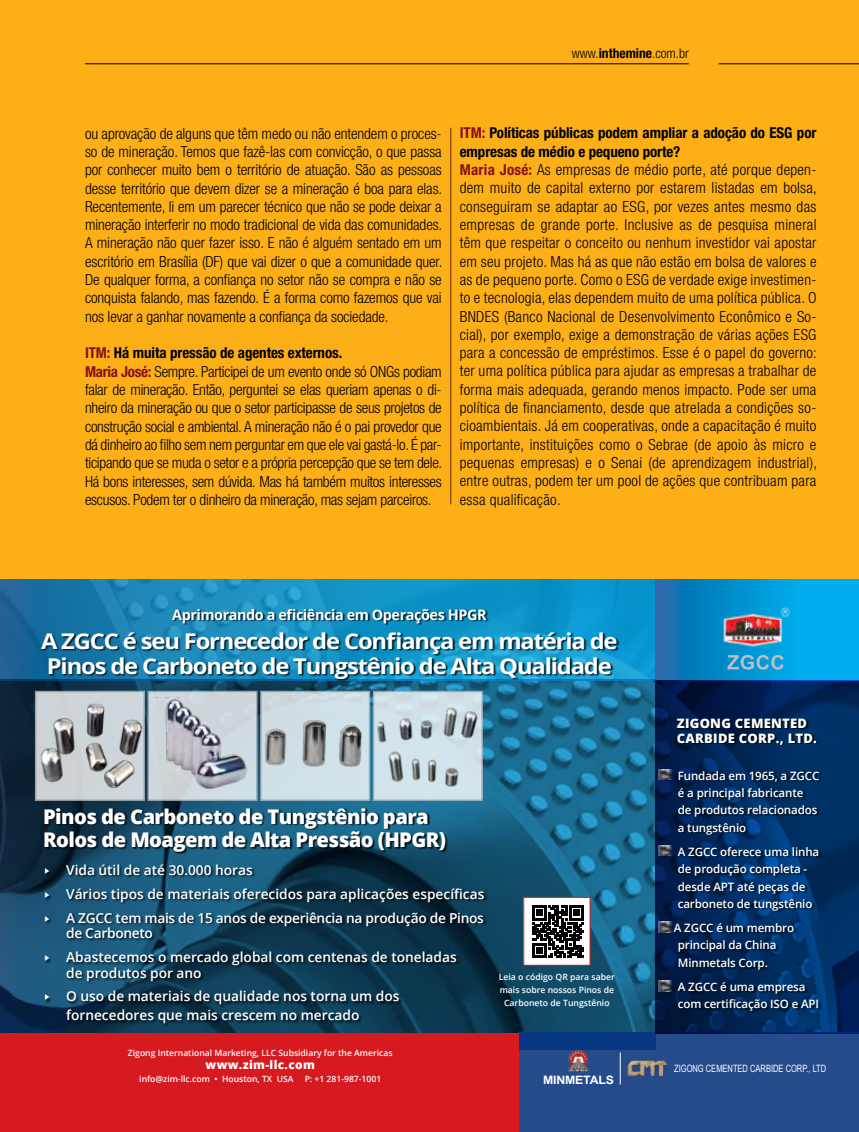
<style>
.page{position:relative;width:859px;height:1132px;background:#fff}
.page>*{position:absolute;margin:0;border:0;box-sizing:border-box;transform-origin:0 0}
.t1{font:700 21.6px/24.6px "Open Sans";letter-spacing:-.05em;color:#fff;scale:1.1 1}
.t2{font:800 20.25px/23.1px "Open Sans";letter-spacing:-.03em;color:#fff}
.txt_persona{font:300 condensed 15.3px/18.3px "Helvetica Neue LT Pro";letter-spacing:-.005em;color:#000;text-align:justify}
.Question_Persona{font:700 condensed 15px/18.3px "Helvetica Neue LT Pro";letter-spacing:-.005em;color:#000}
.t3{font:700 14.4px "Open Sans";letter-spacing:-.03em;color:#fff}
.t4{font:600 13.65px/23.5px "Open Sans";color:#fff}
.t5{font:300 condensed 13.5px "Helvetica Neue LT Pro";color:#000}
.t6{font:800 13.05px/14.4px "Open Sans";letter-spacing:.02em;color:#fff}
.t7{font:800 11.85px "Open Sans";letter-spacing:.03em;color:#fff}
.t8{font:600 11.55px/17.2px "Open Sans";letter-spacing:-.01em;color:#fff}
.t9{font:700 11.55px "Arial";letter-spacing:-.01em;color:#fff;scale:1.06 1}
.t10{font:10.05px "Arial";color:#fff;scale:.74 1}
.t11{font:600 8.7px/13px "Open Sans";color:#fff;text-align:center}
.t12{font:600 8.55px "Open Sans";color:#fff}
.s1{font-weight:700}
.s2{color:#851013}
.s3{font-weight:700;font-size:15px;color:#851013}
</style>
<div class="page">
<div style="left:0;top:0;width:859px;height:1131px;background:#fcaf17"></div>
<hr style="left:85px;top:63px;width:604px;height:1px;background:#000">
<hr style="left:719px;top:63px;width:140px;height:1px;background:#000">
<div style="left:518px;top:1032px;width:341px;height:99px;background:#254b8b"></div>
<img style="left:567px;top:1049px;width:22px;height:22px">
<img style="left:627px;top:1060px;width:41px;height:15px">
<hr style="left:620px;top:1052px;width:1px;height:32px;background:#fff">
<svg style="left:0;top:579px;width:655px;height:100px;background:#1488bb"></svg>
<svg style="left:655px;top:579px;width:204px;height:101px;background:#0793d3"></svg>
<img style="left:694px;top:603px;width:123px;height:44px">
<svg style="left:727px;top:654px;width:57px;height:15px"></svg>
<svg style="left:0;top:679px;width:655px;height:370px;background:#165677"></svg>
<div style="left:45px;top:864px;width:443px;height:162px;background:#000;opacity:.8"></div>
<div style="left:36px;top:691px;width:108px;height:109px;background:#ced5d9"></div>
<div style="left:35px;top:690px;width:110px;height:110px;border:1px solid #bcbec0"></div>
<img style="left:41px;top:701px;width:107px;height:90px">
<div style="left:374px;top:691px;width:108px;height:109px;background:#d2e3eb"></div>
<div style="left:373px;top:690px;width:110px;height:110px;border:1px solid #bcbec0"></div>
<img style="left:383px;top:768px;width:83px;height:41px">
<img style="left:370px;top:691px;width:113px;height:77px">
<div style="left:261px;top:691px;width:108px;height:109px;background:linear-gradient(to right,#cfdae0,#d2e3ea)"></div>
<div style="left:260px;top:690px;width:110px;height:110px;border:1px solid #bcbec0"></div>
<img style="left:261px;top:720px;width:107px;height:66px">
<div style="left:148px;top:691px;width:109px;height:109px;background:#cfd9de"></div>
<div style="left:148px;top:690px;width:110px;height:110px;border:1px solid #bcbec0"></div>
<img style="left:155px;top:697px;width:96px;height:96px">
<div style="left:45px;top:807px;width:403px;height:46px;background:#000;opacity:.8"></div>
<div style="left:524px;top:897px;width:66px;height:67px;background:#fff"></div>
<svg style="left:532px;top:905px;width:52px;height:52px"></svg>
<div style="left:523px;top:896px;width:68px;height:69px;border:1px solid #db1a21"></div>
<svg style="left:655px;top:680px;width:204px;height:352px;background:#002759"></svg>
<div style="left:659px;top:769px;width:163px;height:244px;background:#000;opacity:.8"></div>
<img style="left:658px;top:769px;width:15px;height:10px">
<img style="left:658px;top:845px;width:15px;height:10px">
<img style="left:658px;top:921px;width:15px;height:10px">
<img style="left:658px;top:980px;width:15px;height:10px">
<div style="left:677px;top:719px;width:141px;height:26px;background:#000;opacity:.8"></div>
<div style="left:41px;top:608px;width:578px;height:73px;background:#000;opacity:.8"></div>
<div style="left:0;top:1032px;width:518px;height:99px;background:#d71920"></div>
<hr style="left:450px;top:128px;width:1px;height:376px;background:#662601">
<svg style="left:45px;top:868px;width:5px;height:6px"></svg>
<svg style="left:45px;top:891px;width:5px;height:6px"></svg>
<svg style="left:45px;top:915px;width:5px;height:6px"></svg>
<svg style="left:45px;top:954px;width:5px;height:6px"></svg>
<svg style="left:45px;top:994px;width:5px;height:6px"></svg>
<p class="t5" style="left:572px;top:46px;width:118px">www.<span class="s1">inthemine</span>.com.br</p>
<p class="txt_persona" style="left:85px;top:124px;width:359px">ou aprovação de alguns que têm medo ou não entendem o proces&shy;so de mineração. Temos que fazê-las com convicção, o que passa por conhecer muito bem o território de atuação. São as pessoas desse território que devem dizer se a mineração é boa para elas.<br>Recentemente, li em um parecer técnico que não se pode deixar a mineração interferir no modo tradicional de vida das comunidades.<br>A mineração não quer fazer isso. E não é alguém sentado em um escritório em Brasília (DF) que vai dizer o que a comunidade quer.<br>De qualquer forma, a confiança no setor não se compra e não se conquista falando, mas fazendo. É a forma como fazemos que vai nos levar a ganhar novamente a confiança da sociedade.</p>
<p class="Question_Persona" style="left:85px;top:343px;width:259px"><span class="s2">ITM:</span> Há muita pressão de agentes externos.</p>
<p class="txt_persona" style="left:85px;top:362px;width:359px"><span class="s3">Maria José:</span> Sempre. Participei de um evento onde só ONGs podiam falar de mineração. Então, perguntei se elas queriam apenas o di&shy;nheiro da mineração ou que o setor participasse de seus projetos de construção social e ambiental. A mineração não é o pai provedor que dá dinheiro ao filho sem nem perguntar em que ele vai gastá-lo. É par&shy;ticipando que se muda o setor e a própria percepção que se tem dele.<br>Há bons interesses, sem dúvida. Mas há também muitos interesses escusos. Podem ter o dinheiro da mineração, mas sejam parceiros.</p>
<p class="Question_Persona" style="left:460px;top:124px;width:358px"><span class="s2">ITM:</span> Políticas públicas podem ampliar a adoção do ESG por empresas de médio e pequeno porte?</p>
<p class="txt_persona" style="left:460px;top:160px;width:359px"><span class="s3">Maria José:</span> As empresas de médio porte, até porque depen&shy;dem muito de capital externo por estarem listadas em bolsa, conseguiram se adaptar ao ESG, por vezes antes mesmo das empresas de grande porte. Inclusive as de pesquisa mineral têm que respeitar o conceito ou nenhum investidor vai apostar em seu projeto. Mas há as que não estão em bolsa de valores e as de pequeno porte. Como o ESG de verdade exige investimen&shy;to e tecnologia, elas dependem muito de uma política pública. O BNDES (Banco Nacional de Desenvolvimento Econômico e So&shy;cial), por exemplo, exige a demonstração de várias ações ESG para a concessão de empréstimos. Esse é o papel do governo: ter uma política pública para ajudar as empresas a trabalhar de forma mais adequada, gerando menos impacto. Pode ser uma política de financiamento, desde que atrelada a condições so&shy;cioambientais. Já em cooperativas, onde a capacitação é muito importante, instituições como o Sebrae (de apoio às micro e pequenas empresas) e o Senai (de aprendizagem industrial), entre outras, podem ter um pool de ações que contribuam para essa qualificação.</p>
<p class="t3" style="left:172px;top:604px;width:316px">Aprimorando a eficiência em Operações HPGR</p>
<p class="t1" style="left:41px;top:628px;width:526px">A ZGCC é seu Fornecedor de Confiança em matéria de<br>Pinos de Carboneto de Tungstênio de Alta Qualidade</p>
<p class="t2" style="left:43px;top:803px;width:405px">Pinos de Carboneto de Tungstênio para<br>Rolos de Moagem de Alta Pressão (HPGR)</p>
<p class="t4" style="left:66px;top:858px;width:420px">Vida útil de até 30.000 horas<br>Vários tipos de materiais oferecidos para aplicações específicas<br>A ZGCC tem mais de 15 anos de experiência na produção de Pinos</p>
<p class="t4" style="left:66px;top:921px;width:392px">de Carboneto<br>Abastecemos o mercado global com centenas de toneladas</p>
<p class="t4" style="left:66px;top:960px;width:335px">de produtos por ano<br>O uso de materiais de qualidade nos torna um dos</p>
<p class="t4" style="left:66px;top:1002px;width:295px">fornecedores que mais crescem no mercado</p>
<p class="t12" style="left:128px;top:1046px;width:266px">Zigong International Marketing, LLC Subsidiary for the Americas</p>
<p class="t7" style="left:206px;top:1055px;width:111px">www.zim-llc.com</p>
<p class="t12" style="left:139px;top:1072px;width:156px">info@zim-llc.com • Houston, TX USA</p>
<p class="t12" style="left:305px;top:1072px;width:78px">P: +1 281-987-1001</p>
<p class="t11" style="left:499px;top:969px;width:118px">Leia o código QR para saber mais sobre nossos Pinos de<br>Carboneto de Tungstênio</p>
<p class="t9" style="left:543px;top:1072px;width:68px">MINMETALS</p>
<p class="t6" style="left:677px;top:715px;width:142px">ZIGONG CEMENTED<br>CARBIDE CORP., LTD.</p>
<p class="t8" style="left:678px;top:766px;width:143px">Fundada em 1965, a ZGCC é a principal fabricante de produtos relacionados a tungstênio</p>
<p class="t8" style="left:678px;top:842px;width:143px">A ZGCC oferece uma linha de produção completa - desde APT até peças de carboneto de tungstênio</p>
<p class="t8" style="left:678px;top:918px;width:118px;text-indent:-4px">A ZGCC é um membro principal da China<br>Minmetals Corp.</p>
<p class="t8" style="left:678px;top:977px;width:143px">A ZGCC é uma empresa com certificação ISO e API</p>
<p class="t10" style="left:674px;top:1061px;width:207px">ZIGONG CEMENTED CARBIDE CORP., LTD</p>
</div>
